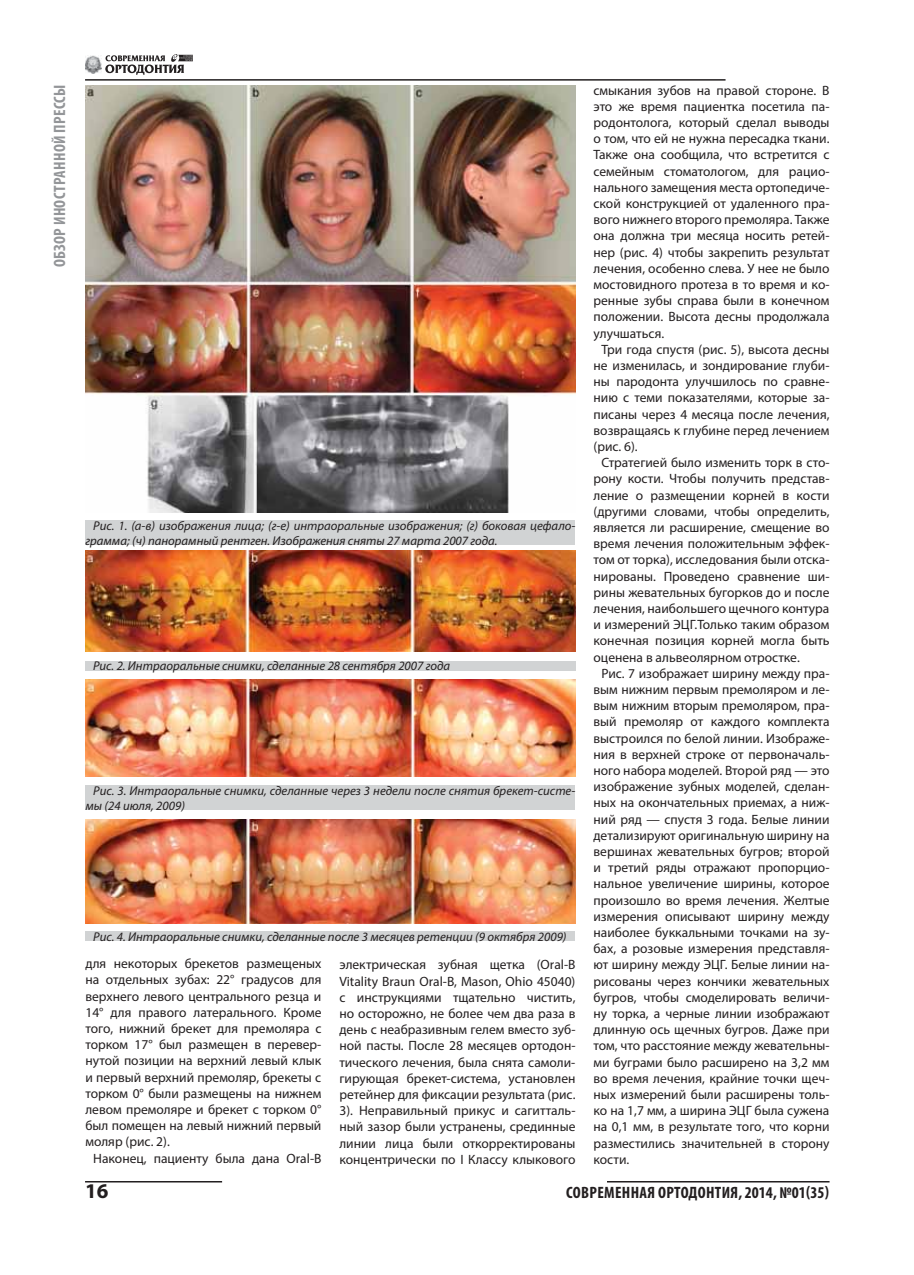
<style>
.page{position:relative;width:914px;height:1275px;background:#fff}
.page>*{position:absolute;margin:0;border:0;box-sizing:border-box;transform-origin:0 0}
.t1{font:700 21px "Myriad Pro";color:#231f20}
.t2{font:700 condensed 16.5px "Myriad Pro";letter-spacing:.02em;color:#231f20}
.t3{font:700 condensed 16.5px "Myriad Pro";letter-spacing:.02em;color:#939598}
.t4{font:13.5px/16.2px "Myriad Pro";color:#231f20;text-align:justify}
.t5{font:italic 12.75px/15.3px "Myriad Pro";color:#231f20}
</style>
<div class="page">
<hr style="left:85px;top:79px;width:640px;height:2px;background:#231f20">
<hr style="left:607px;top:1181px;width:222px;height:2px;background:#231f20">
<hr style="left:85px;top:1181px;width:137px;height:2px;background:#231f20">
<svg style="left:105px;top:54px;width:88px;height:21px"></svg>
<img style="left:85px;top:56px;width:16px;height:17px">
<img style="left:85px;top:86px;width:490px;height:427px">
<div style="left:85px;top:520px;width:490px;height:25px;background:#d1d3d4"></div>
<div style="left:85px;top:661px;width:490px;height:9px;background:#d1d3d4"></div>
<img style="left:85px;top:551px;width:490px;height:101px">
<img style="left:85px;top:679px;width:490px;height:98px">
<div style="left:85px;top:785px;width:490px;height:25px;background:#d1d3d4"></div>
<div style="left:85px;top:931px;width:490px;height:10px;background:#d1d3d4"></div>
<img style="left:85px;top:819px;width:490px;height:104px">
<p class="t3" style="left:50px;top:267px;width:184px;rotate:-90deg">ОБЗОР ИНОСТРАННОЙ ПРЕССЫ</p>
<p class="t5" style="left:85px;top:518px;width:491px;text-indent:8px">Рис. 1. (а-в) изображения лица; (г-е) интраоральные изображения; (г) боковая цефало&shy;грамма; (ч) панорамный рентген. Изображения сняты 27 марта 2007 года.</p>
<p class="t5" style="left:93px;top:658px;width:358px">Рис. 2. Интраоральные снимки, сделанные 28 сентября 2007 года</p>
<p class="t5" style="left:85px;top:783px;width:491px;text-indent:8px">Рис. 3. Интраоральные снимки, сделанные через 3 недели после снятия брекет-систе&shy;мы (24 июля, 2009)</p>
<p class="t5" style="left:93px;top:929px;width:475px">Рис. 4. Интраоральные снимки, сделанные после 3 месяцев ретенции (9 октября 2009)</p>
<p class="t4" style="left:85px;top:956px;width:237px">для некоторых брекетов размещеных</p>
<p class="t4" style="left:85px;top:973px;width:237px">на отдельных зубах: 22° градусов для</p>
<p class="t4" style="left:85px;top:989px;width:237px">верхнего левого центрального резца и</p>
<p class="t4" style="left:85px;top:1005px;width:237px">14° для правого латерального. Кроме</p>
<p class="t4" style="left:85px;top:1021px;width:237px">того, нижний брекет для премоляра с</p>
<p class="t4" style="left:85px;top:1037px;width:237px">торком 17° был размещен в перевер-</p>
<p class="t4" style="left:85px;top:1054px;width:237px">нутой позиции на верхний левый клык</p>
<p class="t4" style="left:85px;top:1070px;width:237px">и первый верхний премоляр, брекеты с</p>
<p class="t4" style="left:85px;top:1086px;width:237px">торком 0° были размещены на нижнем</p>
<p class="t4" style="left:85px;top:1102px;width:237px">левом премоляре и брекет с торком 0°</p>
<p class="t4" style="left:85px;top:1118px;width:237px">был помещен на левый нижний первый</p>
<p class="t4" style="left:85px;top:1135px;width:86px">моляр (рис. 2).</p>
<p class="t4" style="left:93px;top:1151px;width:230px">Наконец, пациенту была дана Oral-B</p>
<p class="t4" style="left:339px;top:958px;width:237px">электрическая зубная щетка (Oral-B Vitality Braun Oral-B, Mason, Ohio 45040) с инструкциями тщательно чистить, но осторожно, не более чем два раза в день с неабразивным гелем вместо зуб&shy;ной пасты. После 28 месяцев ортодон&shy;тического лечения, была снята самоли&shy;гирующая брекет-система, установлен ретейнер для фиксации результата (рис.<br>3). Неправильный прикус и сагитталь&shy;ный зазор были устранены, срединные линии лица были откорректированы концентрически по I Классу клыкового</p>
<p class="t4" style="left:593px;top:83px;width:237px">смыкания зубов на правой стороне. В</p>
<p class="t4" style="left:593px;top:99px;width:237px">это же время пациентка посетила па-</p>
<p class="t4" style="left:593px;top:115px;width:237px">родонтолога, который сделал выводы</p>
<p class="t4" style="left:593px;top:131px;width:237px">о том, что ей не нужна пересадка ткани.</p>
<p class="t4" style="left:593px;top:148px;width:237px">Также она сообщила, что встретится с</p>
<p class="t4" style="left:593px;top:164px;width:237px">семейным стоматологом, для рацио-</p>
<p class="t4" style="left:593px;top:180px;width:237px">нального замещения места ортопедиче-</p>
<p class="t4" style="left:593px;top:196px;width:237px">ской конструкцией от удаленного пра-</p>
<p class="t4" style="left:593px;top:212px;width:237px">вого нижнего второго премоляра. Также</p>
<p class="t4" style="left:593px;top:229px;width:237px">она должна три месяца носить ретей-</p>
<p class="t4" style="left:593px;top:245px;width:237px">нер (рис. 4) чтобы закрепить результат</p>
<p class="t4" style="left:593px;top:261px;width:237px">лечения, особенно слева. У нее не было</p>
<p class="t4" style="left:593px;top:277px;width:237px">мостовидного протеза в то время и ко-</p>
<p class="t4" style="left:593px;top:293px;width:237px">ренные зубы справа были в конечном</p>
<p class="t4" style="left:593px;top:310px;width:237px">положении. Высота десны продолжала</p>
<p class="t4" style="left:593px;top:326px;width:72px">улучшаться.</p>
<p class="t4" style="left:601px;top:342px;width:230px">Три года спустя (рис. 5), высота десны</p>
<p class="t4" style="left:593px;top:358px;width:237px">не изменилась, и зондирование глуби-</p>
<p class="t4" style="left:593px;top:374px;width:237px">ны пародонта улучшилось по сравне-</p>
<p class="t4" style="left:593px;top:391px;width:237px">нию с теми показателями, которые за-</p>
<p class="t4" style="left:593px;top:407px;width:237px">писаны через 4 месяца после лечения,</p>
<p class="t4" style="left:593px;top:423px;width:237px">возвращаясь к глубине перед лечением</p>
<p class="t4" style="left:593px;top:439px;width:46px">(рис. 6).</p>
<p class="t4" style="left:601px;top:455px;width:230px">Стратегией было изменить торк в сто-</p>
<p class="t4" style="left:593px;top:472px;width:237px">рону кости. Чтобы получить представ-</p>
<p class="t4" style="left:593px;top:488px;width:237px">ление о размещении корней в кости</p>
<p class="t4" style="left:593px;top:504px;width:237px">(другими словами, чтобы определить,</p>
<p class="t4" style="left:593px;top:520px;width:237px">является ли расширение, смещение во</p>
<p class="t4" style="left:593px;top:536px;width:237px">время лечения положительным эффек-</p>
<p class="t4" style="left:593px;top:553px;width:237px">том от торка), исследования были отска-</p>
<p class="t4" style="left:593px;top:569px;width:237px">нированы. Проведено сравнение ши-</p>
<p class="t4" style="left:593px;top:585px;width:237px">рины жевательных бугорков до и после</p>
<p class="t4" style="left:593px;top:601px;width:237px">лечения, наибольшего щечного контура</p>
<p class="t4" style="left:593px;top:617px;width:237px">и измерений ЭЦГ.Только таким образом</p>
<p class="t4" style="left:593px;top:634px;width:237px">конечная позиция корней могла быть</p>
<p class="t4" style="left:593px;top:650px;width:208px">оценена в альвеолярном отростке.</p>
<p class="t4" style="left:601px;top:666px;width:230px">Рис. 7 изображает ширину между пра-</p>
<p class="t4" style="left:593px;top:682px;width:237px">вым нижним первым премоляром и ле-</p>
<p class="t4" style="left:593px;top:698px;width:237px">вым нижним вторым премоляром, пра-</p>
<p class="t4" style="left:593px;top:715px;width:237px">вый премоляр от каждого комплекта</p>
<p class="t4" style="left:593px;top:731px;width:237px">выстроился по белой линии. Изображе-</p>
<p class="t4" style="left:593px;top:747px;width:237px">ния в верхней строке от первоначаль-</p>
<p class="t4" style="left:593px;top:763px;width:237px">ного набора моделей. Второй ряд — это</p>
<p class="t4" style="left:593px;top:779px;width:237px">изображение зубных моделей, сделан-</p>
<p class="t4" style="left:593px;top:796px;width:237px">ных на окончательных приемах, а ниж-</p>
<p class="t4" style="left:593px;top:812px;width:237px">ний ряд — спустя 3 года. Белые линии</p>
<p class="t4" style="left:593px;top:828px;width:237px">детализируют оригинальную ширину на</p>
<p class="t4" style="left:593px;top:844px;width:237px">вершинах жевательных бугров; второй</p>
<p class="t4" style="left:593px;top:860px;width:237px">и третий ряды отражают пропорцио-</p>
<p class="t4" style="left:593px;top:877px;width:237px">нальное увеличение ширины, которое</p>
<p class="t4" style="left:593px;top:893px;width:237px">произошло во время лечения. Желтые</p>
<p class="t4" style="left:593px;top:909px;width:237px">измерения описывают ширину между</p>
<p class="t4" style="left:593px;top:925px;width:237px">наиболее буккальными точками на зу-</p>
<p class="t4" style="left:593px;top:941px;width:237px">бах, а розовые измерения представля-</p>
<p class="t4" style="left:593px;top:958px;width:237px">ют ширину между ЭЦГ. Белые линии на-</p>
<p class="t4" style="left:593px;top:974px;width:237px">рисованы через кончики жевательных</p>
<p class="t4" style="left:593px;top:990px;width:237px">бугров, чтобы смоделировать величи-</p>
<p class="t4" style="left:593px;top:1006px;width:237px">ну торка, а черные линии изображают</p>
<p class="t4" style="left:593px;top:1022px;width:237px">длинную ось щечных бугров. Даже при</p>
<p class="t4" style="left:593px;top:1039px;width:237px">том, что расстояние между жевательны-</p>
<p class="t4" style="left:593px;top:1055px;width:237px">ми буграми было расширено на 3,2 мм</p>
<p class="t4" style="left:593px;top:1071px;width:237px">во время лечения, крайние точки щеч-</p>
<p class="t4" style="left:593px;top:1087px;width:237px">ных измерений были расширены толь-</p>
<p class="t4" style="left:593px;top:1103px;width:237px">ко на 1,7 мм, а ширина ЭЦГ была сужена</p>
<p class="t4" style="left:593px;top:1120px;width:237px">на 0,1 мм, в результате того, что корни</p>
<p class="t4" style="left:593px;top:1136px;width:237px">разместились значительней в сторону</p>
<p class="t4" style="left:593px;top:1152px;width:37px">кости.</p>
<h1 class="t1" style="left:85px;top:1179px;width:25px">16</h1>
<p class="t2" style="left:566px;top:1182px;width:264px">СОВРЕМЕННАЯ ОРТОДОНТИЯ, 2014, №01(35)</p>
</div>
